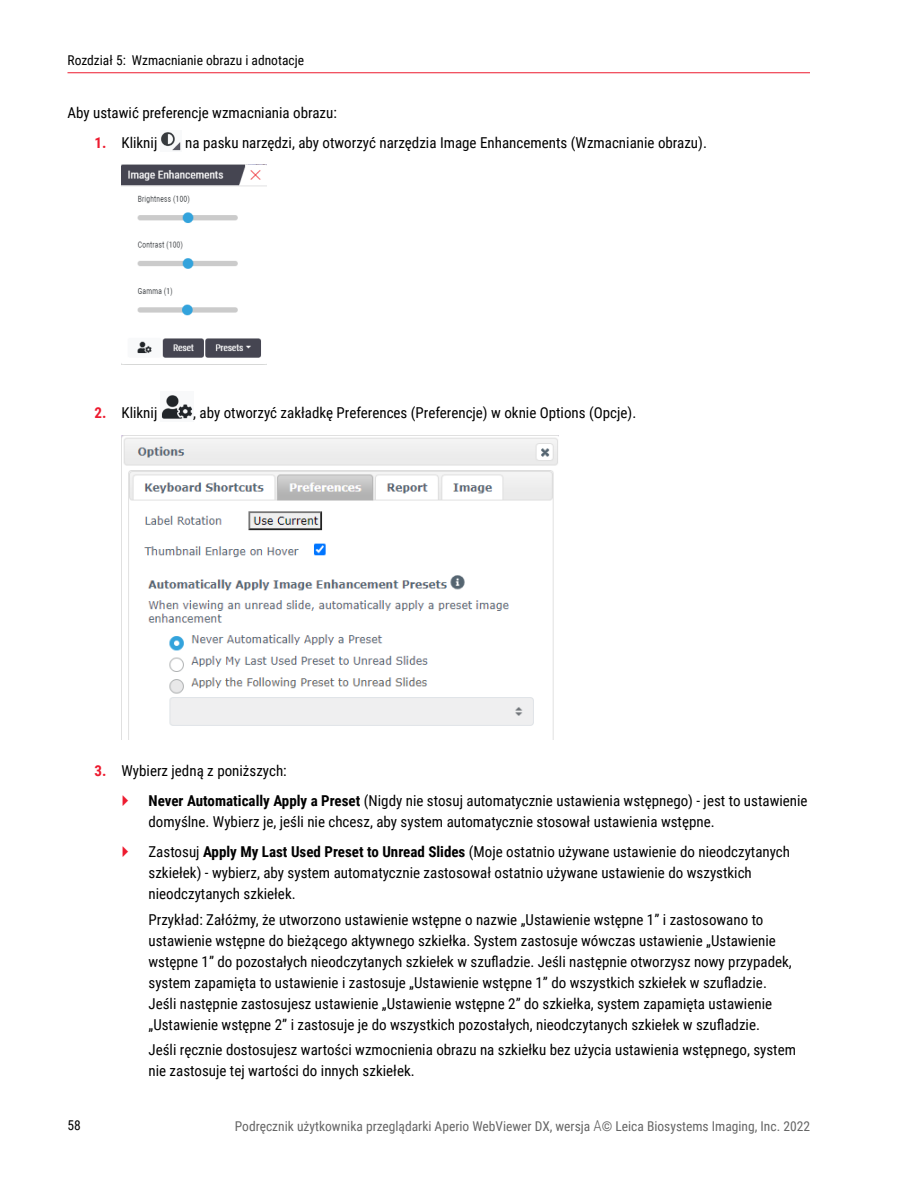
<style>
.page{position:relative;width:918px;height:1188px;background:#fff}
.page>*{position:absolute;margin:0;border:0;box-sizing:border-box;transform-origin:0 0}
.t1{font:15px/21px "Roboto Condensed";color:#000}
.t2{font:13.5px "Roboto Condensed";color:#666}
.t3{font:13.5px "Roboto Condensed";color:#000}
.s1{font-weight:700;color:#ed1b2f}
.s2{font-weight:700}
.s3{font-weight:300;font-size:15px}
</style>
<div class="page">
<hr style="left:68px;top:72px;width:742px;height:1px;background:#ed1b2f">
<img style="left:161px;top:132px;width:20px;height:19px">
<img style="left:122px;top:165px;width:144px;height:193px">
<img style="left:161px;top:395px;width:32px;height:24px">
<img style="left:122px;top:435px;width:437px;height:304px">
<p class="t3" style="left:68px;top:51px;width:238px">Rozdział 5: Wzmacnianie obrazu i adnotacje</p>
<p class="t1" style="left:68px;top:101px;width:271px">Aby ustawić preferencje wzmacniania obrazu:</p>
<p class="t1" style="left:94px;top:131px;width:64px"><span class="s1">1.</span> Kliknij</p>
<p class="t1" style="left:185px;top:131px;width:523px">na pasku narzędzi, aby otworzyć narzędzia Image Enhancements (Wzmacnianie obrazu).</p>
<p class="t1" style="left:94px;top:401px;width:64px"><span class="s1">2.</span> Kliknij</p>
<p class="t1" style="left:193px;top:401px;width:445px">, aby otworzyć zakładkę Preferences (Preferencje) w oknie Options (Opcje).</p>
<p class="t1" style="left:148px;top:755px;width:661px;line-height:30px;text-indent:-54px"><span class="s1">3.</span> Wybierz jedną z poniższych:<br><span class="s2">Never Automatically Apply a Preset</span> (Nigdy nie stosuj automatycznie ustawienia wstępnego) - jest to ustawienie</p>
<p class="t1" style="left:148px;top:806px;width:643px;line-height:30px">domyślne. Wybierz je, jeśli nie chcesz, aby system automatycznie stosował ustawienia wstępne.<br>Zastosuj <span class="s2">Apply My Last Used Preset to Unread Slides</span> (Moje ostatnio używane ustawienie do nieodczytanych</p>
<p class="t1" style="left:148px;top:862px;width:605px">szkiełek) - wybierz, aby system automatycznie zastosował ostatnio używane ustawienie do wszystkich nieodczytanych szkiełek.</p>
<p class="t1" style="left:148px;top:908px;width:645px">Przykład: Załóżmy, że utworzono ustawienie wstępne o nazwie „Ustawienie wstępne 1” i zastosowano to ustawienie wstępne do bieżącego aktywnego szkiełka. System zastosuje wówczas ustawienie „Ustawienie wstępne 1” do pozostałych nieodczytanych szkiełek w szufladzie. Jeśli następnie otworzysz nowy przypadek, system zapamięta to ustawienie i zastosuje „Ustawienie wstępne 1” do wszystkich szkiełek w szufladzie.<br>Jeśli następnie zastosujesz ustawienie „Ustawienie wstępne 2” do szkiełka, system zapamięta ustawienie „Ustawienie wstępne 2” i zastosuje je do wszystkich pozostałych, nieodczytanych szkiełek w szufladzie.</p>
<p class="t1" style="left:148px;top:1039px;width:649px">Jeśli ręcznie dostosujesz wartości wzmocnienia obrazu na szkiełku bez użycia ustawienia wstępnego, system nie zastosuje tej wartości do innych szkiełek.</p>
<p class="t3" style="left:67px;top:1116px;width:15px">58</p>
<p class="t2" style="left:235px;top:1117px;width:577px">Podręcznik użytkownika przeglądarki Aperio WebViewer DX, wersja <span class="s3">A</span>© Leica Biosystems Imaging, Inc. 2022</p>
</div>
